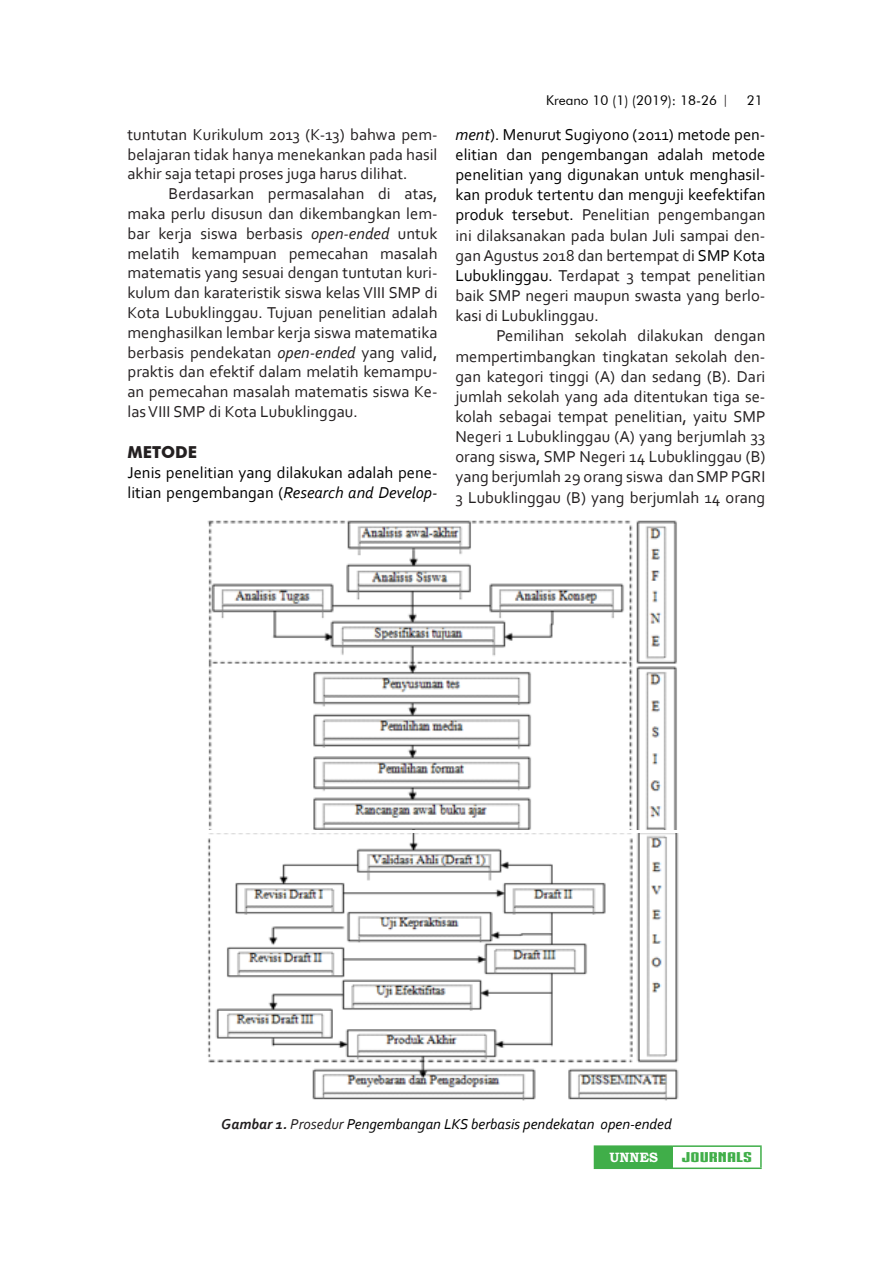
<style>
.page{position:relative;width:893px;height:1263px;background:#fff}
.page>*{position:absolute;margin:0;border:0;box-sizing:border-box;transform-origin:0 0}
.ISI{font:16.5px/19.8px "Corbel";color:#231f20;text-align:justify}
.ISI_pertama{font:16.5px/20.1px "Corbel";color:#000}
.BAB{font:700 16.5px "Futura BT";color:#231f20}
.GAMBAR{font:italic 15px "Corbel";color:#000}
.t1{font:13.5px "Futura BT";color:#000}
.t2{font:13.5px "IRONMANOFWAR002 NCV";color:#40ae49;scale:1.53 1}
.t3{font:700 13.5px "Bookman Old Style";color:#fff}
.t4{font:12px "Futura BT";color:#231f20}
.s1{font-style:italic}
.s2{color:#231f20}
.s3{font-weight:700;color:#231f20}
</style>
<div class="page">
<div style="left:594px;top:1146px;width:79px;height:22px;background:#40ae49"></div>
<hr style="left:594px;top:1145px;width:79px;height:2px;background:#40ae49">
<hr style="left:673px;top:1145px;width:89px;height:2px;background:#40ae49">
<hr style="left:760px;top:1147px;width:2px;height:20px;background:#40ae49">
<hr style="left:594px;top:1167px;width:79px;height:2px;background:#40ae49">
<hr style="left:673px;top:1167px;width:89px;height:2px;background:#40ae49">
<img style="left:207px;top:520px;width:470px;height:309px">
<img style="left:207px;top:833px;width:472px;height:268px">
<p class="ISI" style="left:128px;top:124px;width:311px">tuntutan Kurikulum 2013 (K-13) bahwa pem&shy;belajaran tidak hanya menekankan pada hasil akhir saja tetapi proses juga harus dilihat.</p>
<p class="ISI" style="left:128px;top:183px;width:311px;text-indent:41px">Berdasarkan permasalahan di atas, maka perlu disusun dan dikembangkan lem&shy;bar kerja siswa berbasis <span class="s1">open-ended</span> untuk melatih kemampuan pemecahan masalah matematis yang sesuai dengan tuntutan kuri&shy;kulum dan karateristik siswa kelas VIII SMP di Kota Lubuklinggau. Tujuan penelitian adalah menghasilkan lembar kerja siswa matematika berbasis pendekatan <span class="s1">open-ended</span> yang valid, praktis dan efektif dalam melatih kemampu&shy;an pemecahan masalah matematis siswa Ke&shy;las VIII SMP di Kota Lubuklinggau.</p>
<p class="BAB" style="left:128px;top:443px;width:71px">METODE</p>
<p class="ISI_pertama" style="left:128px;top:462px;width:311px">Jenis penelitian yang dilakukan adalah pene&shy;litian pengembangan (<span class="s1">Research and Develop-</span></p>
<p class="t4" style="left:722px;top:92px;width:7px">|</p>
<p class="t1" style="left:546px;top:92px;width:172px">Kreano 10 (1) (2019): 18-26</p>
<p class="t1" style="left:747px;top:92px;width:17px">21</p>
<p class="ISI_pertama" style="left:455px;top:124px;width:311px;text-align:justify"><span class="s1">ment</span>). Menurut Sugiyono (2011) metode pen&shy;elitian dan pengembangan adalah metode penelitian yang digunakan untuk menghasil&shy;kan produk tertentu dan menguji keefektifan produk tersebut. <span class="s2">Penelitian pengembangan ini dilaksanakan pada bulan Juli sampai den&shy;gan Agustus 2018 dan bertempat di</span> SMP Kota Lubuklinggau. <span class="s2">Terdapat 3 tempat penelitian baik SMP negeri maupun swasta yang berlo&shy;kasi di Lubuklinggau.</span></p>
<p class="ISI" style="left:455px;top:325px;width:311px;text-indent:41px">Pemilihan sekolah dilakukan dengan mempertimbangkan tingkatan sekolah den&shy;gan kategori tinggi (A) dan sedang (B). Dari jumlah sekolah yang ada ditentukan tiga se&shy;kolah sebagai tempat penelitian, yaitu SMP Negeri 1 Lubuklinggau (A) yang berjumlah 33 orang siswa, SMP Negeri 14 Lubuklinggau (B) yang berjumlah 29 orang siswa dan SMP PGRI 3 Lubuklinggau (B) yang berjumlah 14 orang</p>
<p class="GAMBAR" style="left:221px;top:1114px;width:452px"><span class="s3">Gambar 1.</span> <span class="s2">Prosedur</span> Pengembangan LKS berbasis pendekatan open-ended</p>
<p class="t3" style="left:609px;top:1148px;width:50px">UNNES</p>
<p class="t2" style="left:682px;top:1148px;width:48px">JOURNALS</p>
</div>
